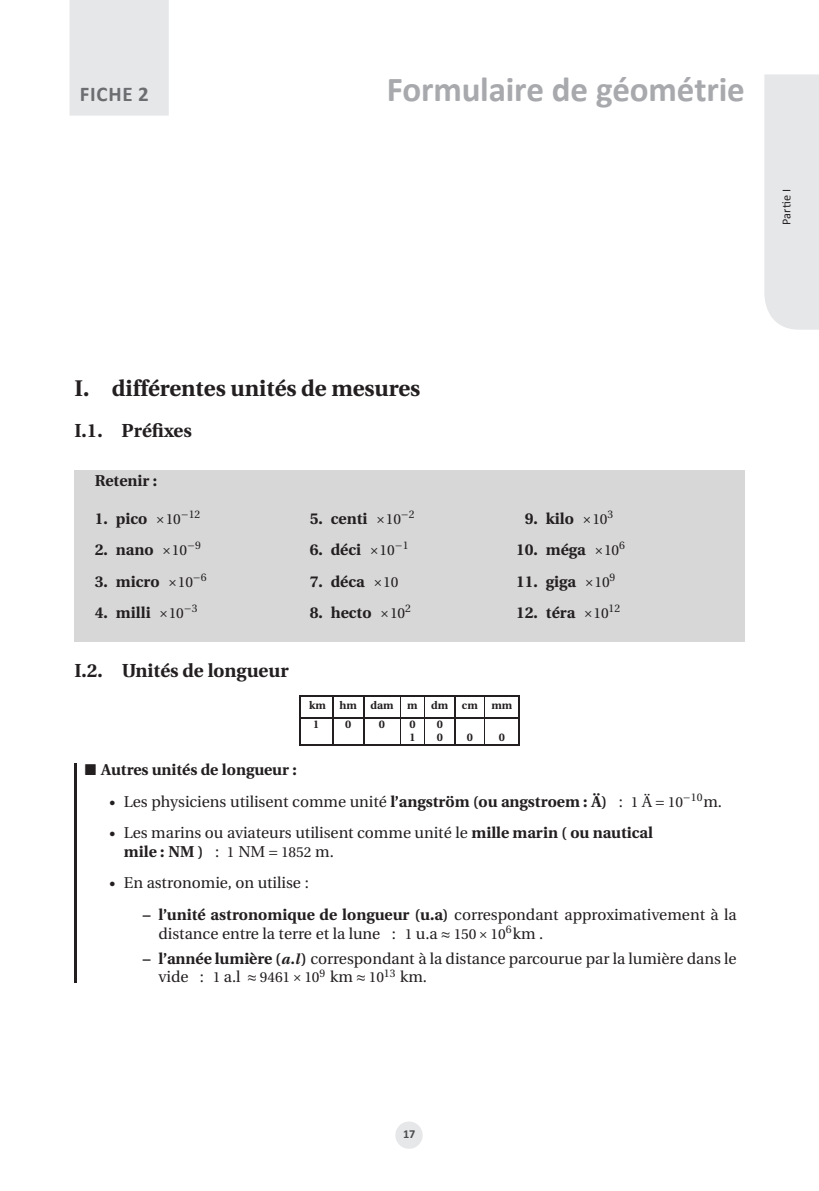
<style>
.page{position:relative;width:819px;height:1191px;background:#fff}
.page>*{position:absolute;margin:0;border:0;box-sizing:border-box;transform-origin:0 0}
.t1{font:700 35px "Calibri";letter-spacing:-.005em;color:#a8a9ad}
.t2{font:700 22.57px "Utopia";color:#231f20}
.t3{font:700 21px "Calibri";letter-spacing:.04em;color:#6c6d70}
.t4{font:700 18.9px "Utopia";letter-spacing:.005em;color:#231f20}
.t5{font:15.75px/18.7px "Utopia";color:#231f20}
.t6{font:700 15.75px "Utopia";color:#231f20}
.t7{font:12.25px "Calibri";color:#231f20}
.t8{font:700 12.25px "Calibri";color:#4b4c4d}
.t9{font:700 11.03px/18.4px "Utopia";color:#231f20}
.s1{font-weight:400;font-size:14.35px}
.s2{font-weight:700}
.s3{font-size:14.35px}
.s4{font-weight:700;font-style:italic;font-size:14.35px}
.s5{font-weight:700;font-size:14.35px}
</style>
<div class="page">
<div style="left:395px;top:1121px;width:27px;height:27px;background:#e6e7e9;border-radius:50%"></div>
<img style="left:299px;top:695px;width:220px;height:1px">
<img style="left:300px;top:718px;width:219px;height:1px">
<svg style="left:299px;top:696px;width:1px;height:49px"></svg>
<svg style="left:332px;top:696px;width:1px;height:49px"></svg>
<svg style="left:363px;top:696px;width:1px;height:49px"></svg>
<svg style="left:400px;top:696px;width:1px;height:49px"></svg>
<svg style="left:424px;top:696px;width:1px;height:49px"></svg>
<svg style="left:455px;top:696px;width:1px;height:49px"></svg>
<svg style="left:484px;top:696px;width:1px;height:49px"></svg>
<svg style="left:519px;top:696px;width:1px;height:49px"></svg>
<img style="left:299px;top:745px;width:220px;height:1px">
<img style="left:74px;top:763px;width:3px;height:219px">
<div style="left:69px;top:0;width:100px;height:116px;background:#e6e7e9"></div>
<div style="left:764px;top:74px;width:55px;height:256px;background:#e6e7e9"></div>
<svg style="left:157px;top:517px;width:7px;height:6px"></svg>
<svg style="left:164px;top:548px;width:6px;height:6px"></svg>
<svg style="left:169px;top:579px;width:7px;height:7px"></svg>
<svg style="left:160px;top:611px;width:7px;height:6px"></svg>
<svg style="left:377px;top:517px;width:7px;height:6px"></svg>
<svg style="left:371px;top:548px;width:6px;height:6px"></svg>
<svg style="left:375px;top:579px;width:6px;height:7px"></svg>
<svg style="left:381px;top:611px;width:7px;height:6px"></svg>
<svg style="left:584px;top:517px;width:6px;height:6px"></svg>
<svg style="left:595px;top:548px;width:7px;height:6px"></svg>
<svg style="left:586px;top:579px;width:6px;height:7px"></svg>
<svg style="left:585px;top:611px;width:6px;height:6px"></svg>
<h3 class="t3" style="left:80px;top:80px;width:70px">FICHE 2</h3>
<h1 class="t1" style="left:387px;top:67px;width:359px">Formulaire de géométrie</h1>
<p class="t7" style="left:778px;top:225px;width:38px;rotate:-90deg">Partie I</p>
<h2 class="t2" style="left:74px;top:375px;width:347px">I. différentes unités de mesures</h2>
<p class="t4" style="left:74px;top:420px;width:119px">I.1. Préfixes</p>
<p class="t6" style="left:95px;top:472px;width:64px">Retenir :</p>
<p class="t6" style="left:95px;top:509px;width:107px">1. pico <span class="s1">10</span>−<sup>12</sup></p>
<p class="t6" style="left:95px;top:541px;width:107px">2. nano <span class="s1">10</span>−<sup>9</sup></p>
<p class="t6" style="left:95px;top:572px;width:113px">3. micro <span class="s1">10</span>−<sup>6</sup></p>
<p class="t6" style="left:95px;top:604px;width:104px">4. milli <span class="s1">10</span>−<sup>3</sup></p>
<p class="t6" style="left:310px;top:509px;width:106px">5. centi <span class="s1">10</span>−<sup>2</sup></p>
<p class="t6" style="left:310px;top:541px;width:100px">6. déci <span class="s1">10</span>−<sup>1</sup></p>
<p class="t6" style="left:310px;top:572px;width:90px">7. déca <span class="s1">10</span></p>
<p class="t6" style="left:310px;top:604px;width:103px">8. hecto <span class="s1">10</span><sup>2</sup></p>
<p class="t4" style="left:74px;top:660px;width:216px">I.2. Unités de longueur</p>
<p class="t6" style="left:525px;top:509px;width:90px">9. kilo <span class="s1">10</span><sup>3</sup></p>
<p class="t6" style="left:516px;top:541px;width:110px">10. méga <span class="s1">10</span><sup>6</sup></p>
<p class="t6" style="left:516px;top:572px;width:101px">11. giga <span class="s1">10</span><sup>9</sup></p>
<p class="t6" style="left:516px;top:604px;width:106px">12. téra <span class="s1">10</span><sup>12</sup></p>
<p class="t9" style="left:313px;top:696px;width:200px;text-indent:-4px">km hm dam m dm cm mm<br>1</p>
<p class="t9" style="left:345px;top:715px;width:8px">0</p>
<p class="t9" style="left:379px;top:715px;width:8px">0</p>
<p class="t9" style="left:409px;top:715px;width:8px">0</p>
<p class="t9" style="left:437px;top:715px;width:8px">0</p>
<p class="t9" style="left:409px;top:728px;width:8px">1</p>
<p class="t9" style="left:437px;top:728px;width:8px">0</p>
<p class="t9" style="left:467px;top:728px;width:8px">0</p>
<p class="t9" style="left:498px;top:728px;width:8px">0</p>
<p class="t6" style="left:101px;top:761px;width:197px">Autres unités de longueur :</p>
<p class="t5" style="left:109px;top:792px;width:614px">• Les physiciens utilisent comme unité <span class="s2">l’angström (ou angstroem : Ä)</span> : <span class="s3">1</span> Ä <span class="s3">10</span>−<sup>10</sup>m.</p>
<p class="t5" style="left:124px;top:823px;width:530px;text-indent:-15px">• Les marins ou aviateurs utilisent comme unité le <span class="s2">mille marin ( ou nautical mile : NM )</span> : <span class="s3">1</span> NM <span class="s3">1852</span> m.</p>
<p class="t5" style="left:109px;top:873px;width:201px">• En astronomie, on utilise :</p>
<p class="t5" style="left:158px;top:905px;width:579px;text-indent:-16px"><span class="s2">– l’unité astronomique de longueur (u.a)</span> correspondant approximativement à la distance entre la terre et la lune : <span class="s3">1</span> u.a ≈ <span class="s3">150 10</span><sup>6</sup>km .</p>
<p class="t5" style="left:158px;top:949px;width:579px;text-indent:-16px"><span class="s2">– l’année lumière (</span><span class="s4">a</span><span class="s5">.</span><span class="s4">l</span><span class="s2">)</span> correspondant à la distance parcourue par la lumière dans le vide : <span class="s3">1</span> a.l ≈ <span class="s3">9461 10</span><sup>9</sup> km ≈ <span class="s3">10</span><sup>13</sup> km.</p>
<p class="t8" style="left:403px;top:1126px;width:14px">17</p>
</div>
